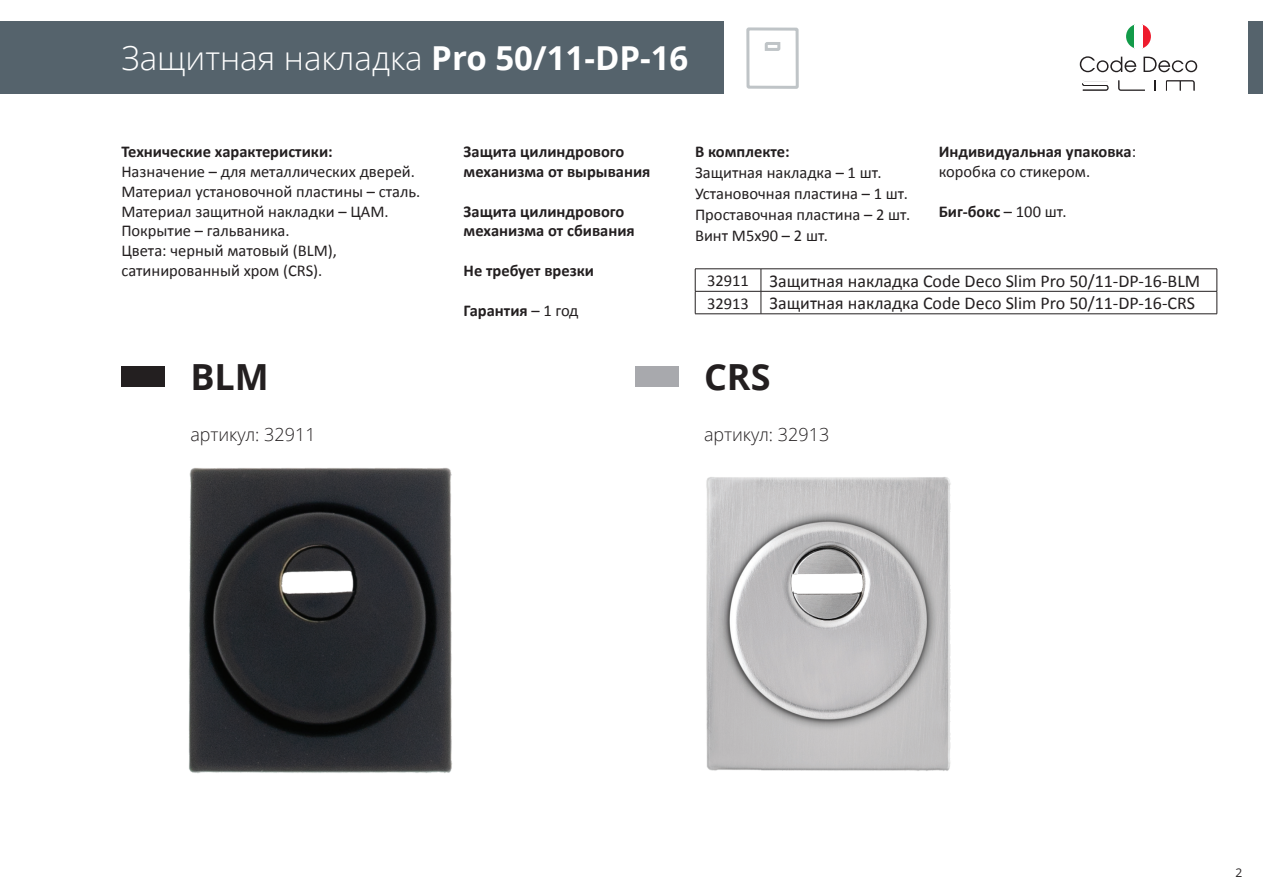
<style>
.page{position:relative;width:1263px;height:893px;background:#fff}
.page>*{position:absolute;margin:0;border:0;box-sizing:border-box;transform-origin:0 0}
.t1{font:700 36px "Open Sans";color:#231f20}
.t2{font:300 33px "Open Sans";color:#fff}
.t3{font:18px/22.5px "Calibri";color:#231f20}
.t4{font:300 18px "Open Sans";color:#231f20}
.t5{font:16.5px/19.8px "Calibri";color:#231f20}
.t6{font:700 16.5px/19.8px "Calibri";color:#231f20}
.t7{font:12px "Open Sans";color:#231f20}
.s1{font-weight:700}
.s2{font-weight:400}
.s3{font-size:16.5px}
</style>
<div class="page">
<svg style="left:1126px;top:25px;width:8px;height:23px"></svg>
<svg style="left:1143px;top:25px;width:8px;height:23px"></svg>
<svg style="left:1080px;top:56px;width:56px;height:16px"></svg>
<svg style="left:1143px;top:57px;width:54px;height:15px"></svg>
<svg style="left:1166px;top:80px;width:28px;height:11px"></svg>
<svg style="left:1118px;top:80px;width:27px;height:11px"></svg>
<svg style="left:1082px;top:81px;width:26px;height:10px"></svg>
<div style="left:1248px;top:21px;width:15px;height:73px;background:#55636c"></div>
<div style="left:0;top:21px;width:724px;height:73px;background:#55636c"></div>
<div style="left:121px;top:366px;width:44px;height:21px;background:#231f20"></div>
<div style="left:635px;top:366px;width:43px;height:21px;background:#a8a9ad"></div>
<img style="left:189px;top:468px;width:263px;height:305px">
<img style="left:706px;top:477px;width:245px;height:294px">
<svg style="left:745px;top:27px;width:55px;height:744px"></svg>
<svg style="left:763px;top:40px;width:19px;height:12px"></svg>
<hr style="left:695px;top:269px;width:66px;height:1px;background:#231f20">
<hr style="left:761px;top:269px;width:456px;height:1px;background:#231f20">
<hr style="left:695px;top:291px;width:66px;height:1px;background:#231f20">
<svg style="left:695px;top:269px;width:1px;height:45px"></svg>
<hr style="left:761px;top:291px;width:456px;height:1px;background:#231f20">
<svg style="left:761px;top:269px;width:1px;height:45px"></svg>
<svg style="left:1216px;top:269px;width:1px;height:45px"></svg>
<hr style="left:695px;top:314px;width:66px;height:1px;background:#231f20">
<hr style="left:761px;top:314px;width:456px;height:1px;background:#231f20">
<h2 class="t2" style="left:121px;top:35px;width:569px">Защитная накладка <span class="s1">Pro 50/11-DP-16</span></h2>
<p class="t6" style="left:121px;top:141px;width:213px">Технические характеристики:</p>
<p class="t5" style="left:121px;top:161px;width:301px">Назначение – для металлических дверей.<br>Материал установочной пластины – сталь.<br>Материал защитной накладки – ЦАМ.<br>Покрытие – гальваника.<br>Цвета: черный матовый (BLM), сатинированный хром (CRS).</p>
<p class="t6" style="left:464px;top:141px;width:188px">Защита цилиндрового механизма от вырывания</p>
<p class="t6" style="left:464px;top:201px;width:173px">Защита цилиндрового механизма от сбивания</p>
<p class="t6" style="left:464px;top:260px;width:132px">Не требует врезки</p>
<p class="t6" style="left:464px;top:300px;width:116px">Гарантия <span class="s2">– 1 год</span></p>
<p class="t6" style="left:695px;top:141px;width:96px">В комплекте:</p>
<p class="t5" style="left:695px;top:162px;width:217px;line-height:21px">Защитная накладка – 1 шт.<br>Установочная пластина – 1 шт.<br>Проставочная пластина – 2 шт.<br>Винт М5х90 – 2 шт.</p>
<p class="t6" style="left:939px;top:141px;width:199px">Индивидуальная упаковка<span class="s2">: коробка со стикером.</span></p>
<p class="t6" style="left:939px;top:201px;width:129px">Биг-бокс <span class="s2">– 100 шт.</span></p>
<p class="t3" style="left:707px;top:269px;width:495px"><span class="s3">32911</span> Защитная накладка Code Deco Slim Pro 50/11-DP-16-BLM<br><span class="s3">32913</span> Защитная накладка Code Deco Slim Pro 50/11-DP-16-CRS</p>
<h1 class="t1" style="left:190px;top:352px;width:80px">BLM</h1>
<h1 class="t1" style="left:704px;top:352px;width:68px">CRS</h1>
<p class="t4" style="left:190px;top:422px;width:127px">артикул: 32911</p>
<p class="t4" style="left:704px;top:422px;width:127px">артикул: 32913</p>
<p class="t7" style="left:1235px;top:865px;width:8px">2</p>
</div>
